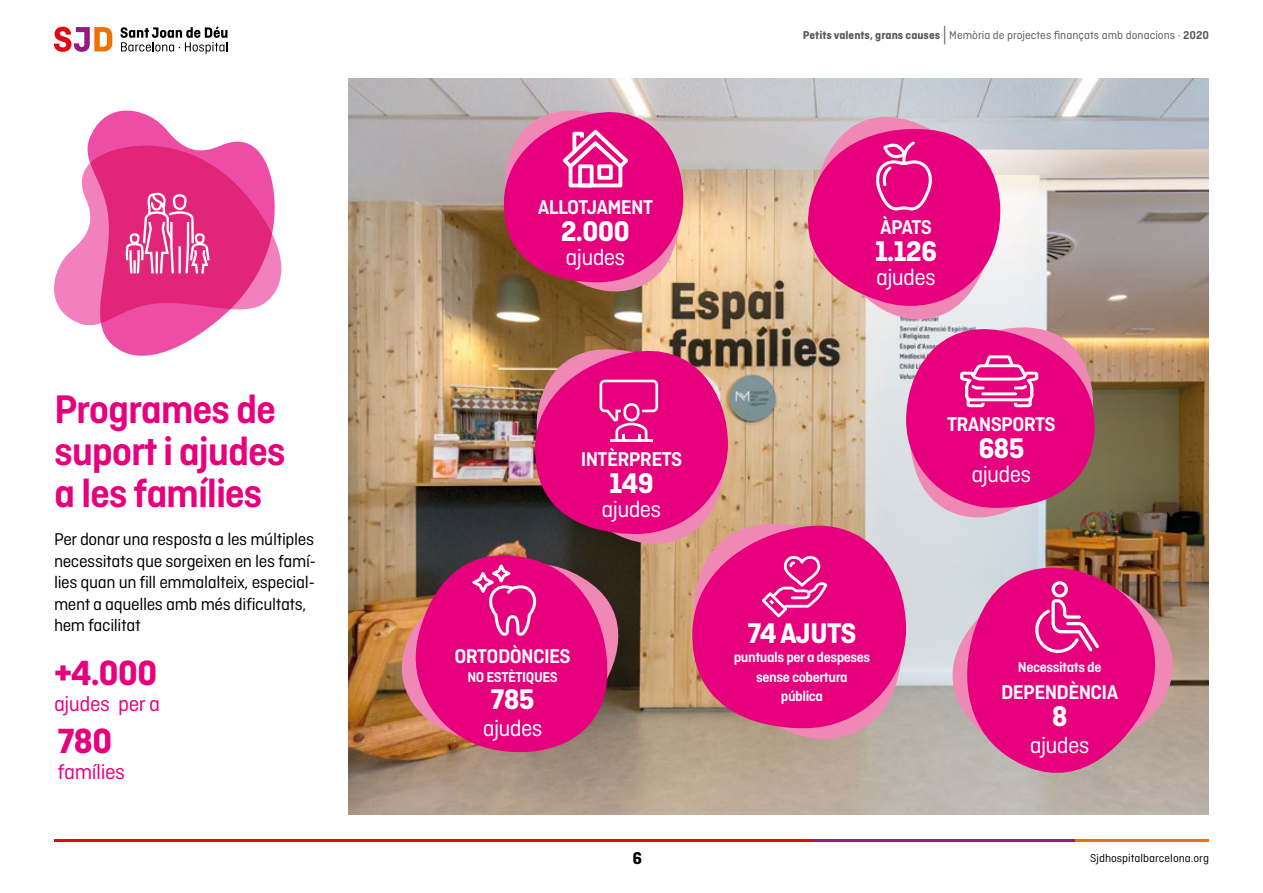
<style>
.page{position:relative;width:1263px;height:893px;background:#fff}
.page>*{position:absolute;margin:0;border:0;box-sizing:border-box;transform-origin:0 0}
.t1{font:600 42px/42px "Ciutadella";letter-spacing:-.03em;color:#e6007d}
.t2{font:700 36.9px "Ciutadella";letter-spacing:-.03em;color:#e6007d}
.t3{font:700 30px "Ciutadella";letter-spacing:-.03em;color:#fff}
.t4{font:24px "Ciutadella";letter-spacing:-.03em;color:#fff}
.t5{font:22.05px "Ciutadella";letter-spacing:-.02em;color:#e6007d}
.t6{font:600 21px "Ciutadella";letter-spacing:-.03em;color:#fff}
.t7{font:18px/21.6px "Ciutadella";letter-spacing:-.02em;color:#000}
.t8{font:700 18px "Ciutadella";color:#000}
.t9{font:600 15px/19.5px "Ciutadella";letter-spacing:-.03em;color:#fff;text-align:center}
.t10{font:12px "Ciutadella";color:#575756}
.t11{font:12px "Ciutadella";color:#000}
.s1{font-weight:700}
.s2{font-weight:300;font-size:21px}
.s3{font-weight:600}
</style>
<div class="page">
<hr style="left:1075px;top:839px;width:134px;height:3px;background:#ee7203">
<hr style="left:813px;top:839px;width:262px;height:3px;background:#951b81">
<hr style="left:54px;top:839px;width:759px;height:3px;background:#e30613">
<svg style="left:120px;top:26px;width:107px;height:28px"></svg>
<svg style="left:54px;top:27px;width:58px;height:25px"></svg>
<img style="left:348px;top:79px;width:861px;height:735px">
<svg style="left:54px;top:240px;width:228px;height:84px;fill:#f280be"></svg>
<svg style="left:82px;top:110px;width:194px;height:246px"></svg>
<svg style="left:126px;top:192px;width:84px;height:82px"></svg>
<svg style="left:798px;top:104px;width:210px;height:21px;background:#c9c5cd"></svg>
<svg style="left:793px;top:125px;width:317px;height:405px;background:#d66e9d"></svg>
<svg style="left:391px;top:544px;width:240px;height:216px;background:#816045"></svg>
<svg style="left:406px;top:541px;width:203px;height:220px;background:#cc2575"></svg>
<img style="left:519px;top:341px;width:215px;height:216px">
<svg style="left:533px;top:340px;width:195px;height:194px;background:#d21f78"></svg>
<hr style="left:610px;top:440px;width:43px;height:2px;background:#fff">
<svg style="left:937px;top:555px;width:251px;height:211px;background:#b9aca2"></svg>
<svg style="left:958px;top:556px;width:210px;height:239px;background:#d04589"></svg>
<svg style="left:1035px;top:581px;width:64px;height:72px;background:#ea3296"></svg>
<svg style="left:489px;top:102px;width:200px;height:202px;background:#cf4282"></svg>
<svg style="left:674px;top:514px;width:239px;height:239px;background:#c2a593"></svg>
<svg style="left:690px;top:514px;width:216px;height:214px;background:#df2f86"></svg>
<svg style="left:762px;top:556px;width:65px;height:61px"></svg>
<h1 class="t1" style="left:54px;top:388px;width:233px">Programes de suport i ajudes a les famílies</h1>
<p class="t7" style="left:54px;top:528px;width:264px">Per donar una resposta a les múltiples necessitats que sorgeixen en les famí&shy;lies quan un fill emmalalteix, especial&shy;ment a aquelles amb més dificultats, hem facilitat</p>
<h2 class="t2" style="left:54px;top:651px;width:105px">+4.000</h2>
<p class="t5" style="left:54px;top:692px;width:108px">ajudes per a</p>
<h2 class="t2" style="left:57px;top:719px;width:56px">780</h2>
<p class="t5" style="left:57px;top:760px;width:69px">famílies</p>
<p class="t10" style="left:803px;top:29px;width:408px"><span class="s1">Petits valents, grans causes</span> <span class="s2">|</span> Memòria de projectes finançats amb donacions · <span class="s3">2020</span></p>
<p class="t6" style="left:538px;top:196px;width:117px">ALLOTJAMENT</p>
<h3 class="t3" style="left:561px;top:214px;width:71px">2.000</h3>
<h3 class="t4" style="left:566px;top:244px;width:61px">ajudes</h3>
<p class="t6" style="left:581px;top:447px;width:103px">INTÈRPRETS</p>
<h3 class="t3" style="left:609px;top:466px;width:46px">149</h3>
<h3 class="t4" style="left:602px;top:496px;width:61px">ajudes</h3>
<p class="t6" style="left:454px;top:644px;width:118px">ORTODÒNCIES</p>
<p class="t9" style="left:467px;top:667px;width:92px">NO ESTÈTIQUES</p>
<h3 class="t3" style="left:491px;top:682px;width:45px">785</h3>
<h3 class="t4" style="left:483px;top:715px;width:61px">ajudes</h3>
<p class="t6" style="left:880px;top:215px;width:53px">ÀPATS</p>
<h3 class="t3" style="left:875px;top:234px;width:64px">1.126</h3>
<h3 class="t4" style="left:876px;top:264px;width:61px">ajudes</h3>
<p class="t6" style="left:947px;top:413px;width:110px">TRANSPORTS</p>
<h3 class="t3" style="left:978px;top:431px;width:48px">685</h3>
<h3 class="t4" style="left:971px;top:461px;width:61px">ajudes</h3>
<h3 class="t3" style="left:747px;top:616px;width:111px">74 AJUTS</h3>
<p class="t9" style="left:734px;top:648px;width:138px">puntuals per a despeses sense cobertura pública</p>
<p class="t9" style="left:1018px;top:657px;width:85px">Necessitats de</p>
<p class="t6" style="left:1001px;top:680px;width:119px">DEPENDÈNCIA</p>
<h3 class="t3" style="left:1052px;top:699px;width:17px">8</h3>
<h3 class="t4" style="left:1030px;top:732px;width:61px">ajudes</h3>
<p class="t8" style="left:632px;top:847px;width:11px">6</p>
<p class="t11" style="left:1090px;top:851px;width:120px">Sjdhospitalbarcelona.org</p>
</div>
